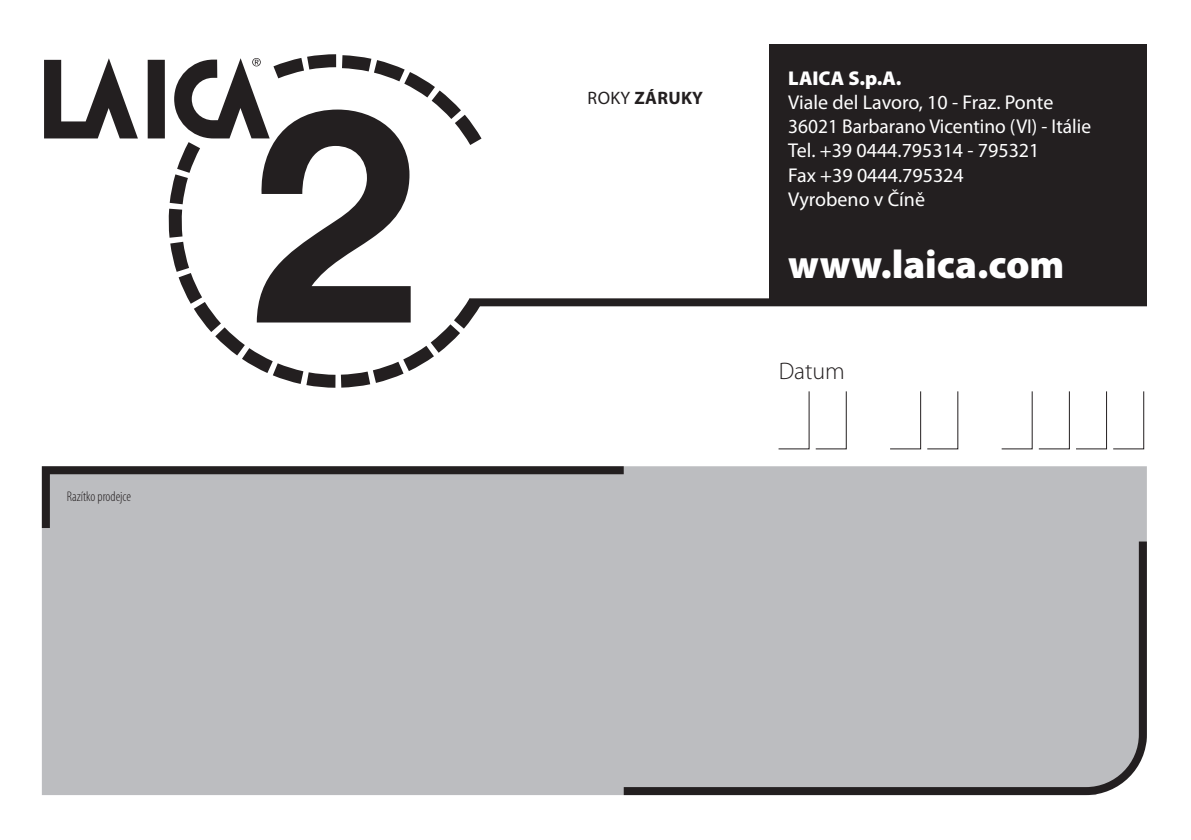
<style>
.page{position:relative;width:1191px;height:840px;background:#fff}
.page>*{position:absolute;margin:0;border:0;box-sizing:border-box;transform-origin:0 0}
.t1{font:900 40px "Myriad Pro";color:#fff}
.t2{font:300 24px "Myriad Pro";color:#231f20}
.t3{font:20px/24px "Myriad Pro";color:#fff}
.t4{font:900 20px "Myriad Pro";letter-spacing:.005em;color:#fff}
.t5{font:700 18px "Myriad Pro";letter-spacing:.02em;color:#231f20}
.t6{font:300 condensed 14px "Myriad Pro";color:#231f20}
.s1{font-weight:400}
</style>
<div class="page">
<div style="left:469px;top:298px;width:677px;height:8px;background:#231f20"></div>
<svg style="left:44px;top:58px;width:94px;height:80px"></svg>
<svg style="left:148px;top:54px;width:333px;height:333px"></svg>
<div style="left:42px;top:466px;width:1104px;height:328px;background:#bcbdc0"></div>
<div style="left:624px;top:541px;width:522px;height:253px;background:#bcbdc0"></div>
<svg style="left:42px;top:466px;width:582px;height:61px;background:#a6a6a9"></svg>
<div style="left:769px;top:44px;width:377px;height:255px;background:#231f20"></div>
<svg style="left:778px;top:391px;width:366px;height:58px"></svg>
<p class="t6" style="left:67px;top:489px;width:66px">Razítko prodejce</p>
<p class="t5" style="left:587px;top:86px;width:117px"><span class="s1">roky</span> ZÁRUKY</p>
<p class="t4" style="left:788px;top:67px;width:115px">LAICA S.p.A.</p>
<p class="t3" style="left:788px;top:90px;width:304px">Viale del Lavoro, 10 - Fraz. Ponte<br>36021 Barbarano Vicentino (VI) - Itálie<br>Tel. +39 0444.795314 - 795321<br>Fax +39 0444.795324<br>Vyrobeno v Číně</p>
<h1 class="t1" style="left:788px;top:241px;width:278px">www.laica.com</h1>
<p class="t2" style="left:778px;top:357px;width:68px">Datum</p>
</div>
